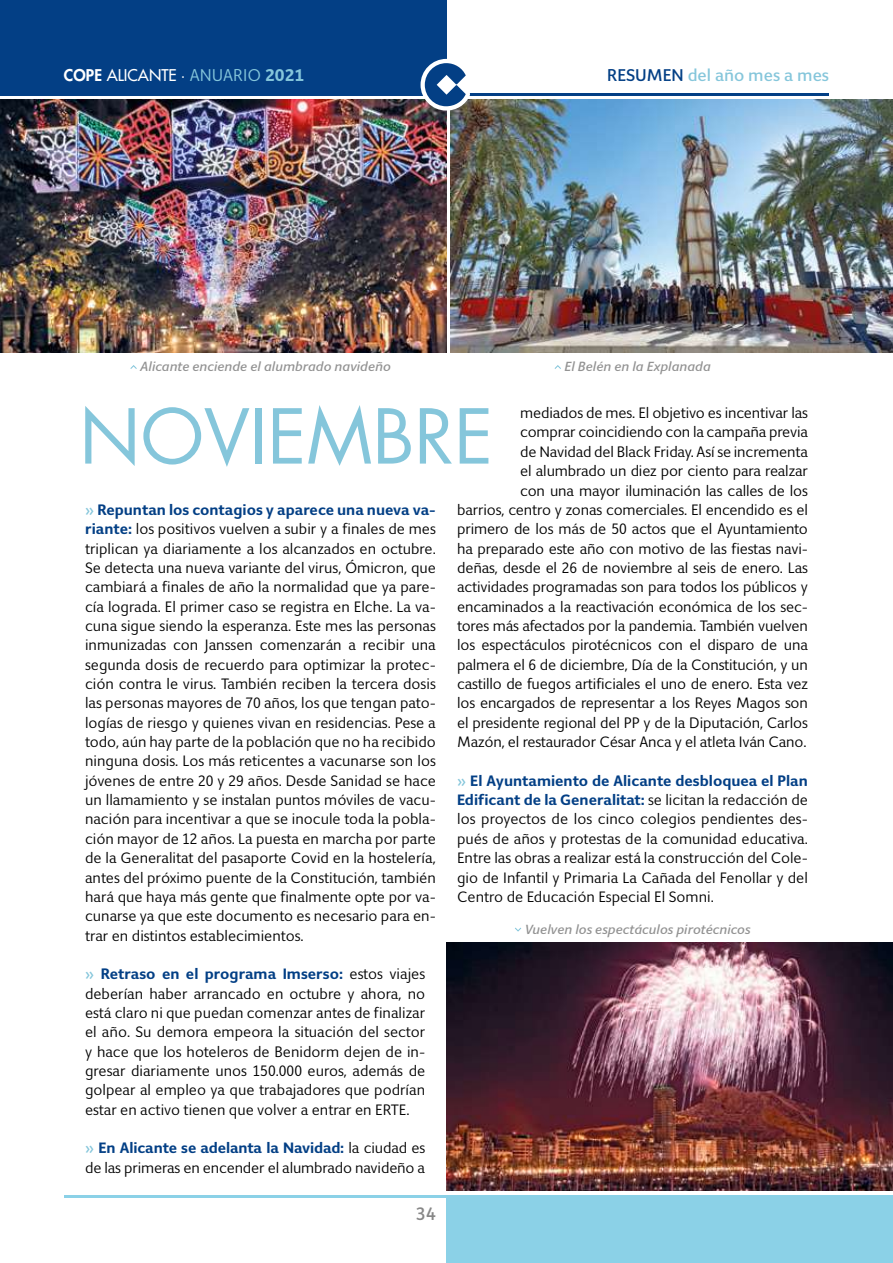
<style>
.page{position:relative;width:893px;height:1263px;background:#fff}
.page>*{position:absolute;margin:0;border:0;box-sizing:border-box;transform-origin:0 0}
.t1{font:73.5px "Futura Std";color:#85c6db}
.t2{font:500 18px "Giacomo";color:#878787}
.t3{font:500 16.95px "Giacomo";color:#85c6db}
.t4{font:500 15.75px "Futura Std";color:#fff}
.t5{font:15px/19.4px "Giacomo";letter-spacing:-.01em;color:#000;text-align:justify}
.t6{font:italic 500 13.2px "Giacomo";color:#929292}
.s1{font-weight:800}
.s2{font-family:"Giacomo";font-weight:400;font-size:16.95px}
.s3{font-family:"Giacomo";font-weight:400;font-size:16.95px;color:#85c6db}
.s4{font-family:"Giacomo";font-weight:700;font-size:16.95px;color:#85c6db}
.s5{color:#033f85}
.s6{font-weight:500;color:#85c6db}
.s7{font-weight:700;color:#033f85}
</style>
<div class="page">
<div style="left:0;top:0;width:446px;height:96px;background:#033f85"></div>
<hr style="left:64px;top:1195px;width:382px;height:2px;background:#8bd1e7">
<hr style="left:446px;top:93px;width:383px;height:3px;background:#033f85">
<div style="left:446px;top:1195px;width:447px;height:68px;background:#8bd1e7"></div>
<img style="left:0;top:100px;width:446px;height:253px">
<img style="left:451px;top:100px;width:442px;height:253px">
<svg style="left:130px;top:365px;width:7px;height:4px"></svg>
<svg style="left:555px;top:365px;width:6px;height:4px"></svg>
<img style="left:446px;top:942px;width:447px;height:249px">
<svg style="left:515px;top:927px;width:6px;height:5px"></svg>
<svg style="left:418px;top:57px;width:56px;height:56px"></svg>
<p class="t4" style="left:64px;top:65px;width:242px"><span class="s1">COPE</span> ALICANTE <span class="s2">·</span> <span class="s3">ANUARIO</span> <span class="s4">2021</span></p>
<p class="t3" style="left:607px;top:65px;width:223px"><span class="s5">RESUMEN</span> del año mes a mes</p>
<p class="t6" style="left:140px;top:359px;width:252px">Alicante enciende el alumbrado navideño</p>
<p class="t6" style="left:564px;top:359px;width:148px">El Belén en la Explanada</p>
<h1 class="t1" style="left:79px;top:390px;width:416px">NOVIEMBRE</h1>
<p class="t5" style="left:457px;top:404px;width:352px;text-align:right">mediados de mes. El objetivo es incentivar las<br>comprar coincidiendo con la campaña previa<br>de Navidad del Black Friday. Así se incrementa<br>el alumbrado un diez por ciento para realzar<br>con una mayor iluminación las calles de los<br>barrios, centro y zonas comerciales. El encendido es el primero de los más de 50 actos que el Ayuntamiento ha preparado este año con motivo de las fiestas navi&shy;deñas, desde el 26 de noviembre al seis de enero. Las actividades programadas son para todos los públicos y encaminados a la reactivación económica de los sec&shy;tores más afectados por la pandemia. También vuelven los espectáculos pirotécnicos con el disparo de una palmera el 6 de diciembre, Día de la Constitución, y un castillo de fuegos artificiales el uno de enero. Esta vez los encargados de representar a los Reyes Magos son el presidente regional del PP y de la Diputación, Carlos Mazón, el restaurador César Anca y el atleta Iván Cano.</p>
<p class="t5" style="left:457px;top:771px;width:352px"><span class="s6">»</span> <span class="s7">El Ayuntamiento de Alicante desbloquea el Plan Edificant de la Generalitat:</span> se licitan la redacción de los proyectos de los cinco colegios pendientes des&shy;pués de años y protestas de la comunidad educativa.<br>Entre las obras a realizar está la construcción del Cole&shy;gio de Infantil y Primaria La Cañada del Fenollar y del Centro de Educación Especial El Somni.</p>
<p class="t5" style="left:85px;top:500px;width:352px"><span class="s6">»</span> <span class="s7">Repuntan los contagios y aparece una nueva va&shy;riante:</span> los positivos vuelven a subir y a finales de mes triplican ya diariamente a los alcanzados en octubre.<br>Se detecta una nueva variante del virus, Ómicron, que cambiará a finales de año la normalidad que ya pare&shy;cía lograda. El primer caso se registra en Elche. La va&shy;cuna sigue siendo la esperanza. Este mes las personas inmunizadas con Janssen comenzarán a recibir una segunda dosis de recuerdo para optimizar la protec&shy;ción contra le virus. También reciben la tercera dosis las personas mayores de 70 años, los que tengan pato&shy;logías de riesgo y quienes vivan en residencias. Pese a todo, aún hay parte de la población que no ha recibido ninguna dosis. Los más reticentes a vacunarse son los jóvenes de entre 20 y 29 años. Desde Sanidad se hace un llamamiento y se instalan puntos móviles de vacu&shy;nación para incentivar a que se inocule toda la pobla&shy;ción mayor de 12 años. La puesta en marcha por parte de la Generalitat del pasaporte Covid en la hostelería, antes del próximo puente de la Constitución, también hará que haya más gente que finalmente opte por va&shy;cunarse ya que este documento es necesario para en&shy;trar en distintos establecimientos.</p>
<p class="t5" style="left:85px;top:965px;width:342px"><span class="s6">»</span> <span class="s7">Retraso en el programa Imserso:</span> estos viajes deberían haber arrancado en octubre y ahora, no está claro ni que puedan comenzar antes de finalizar el año. Su demora empeora la situación del sector y hace que los hoteleros de Benidorm dejen de in&shy;gresar diariamente unos 150.000 euros, además de golpear al empleo ya que trabajadores que podrían estar en activo tienen que volver a entrar en ERTE.</p>
<p class="t5" style="left:85px;top:1139px;width:342px"><span class="s6">»</span> <span class="s7">En Alicante se adelanta la Navidad:</span> la ciudad es de las primeras en encender el alumbrado navideño a</p>
<p class="t6" style="left:524px;top:921px;width:227px">Vuelven los espectáculos pirotécnicos</p>
<p class="t2" style="left:416px;top:1203px;width:21px">34</p>
</div>
